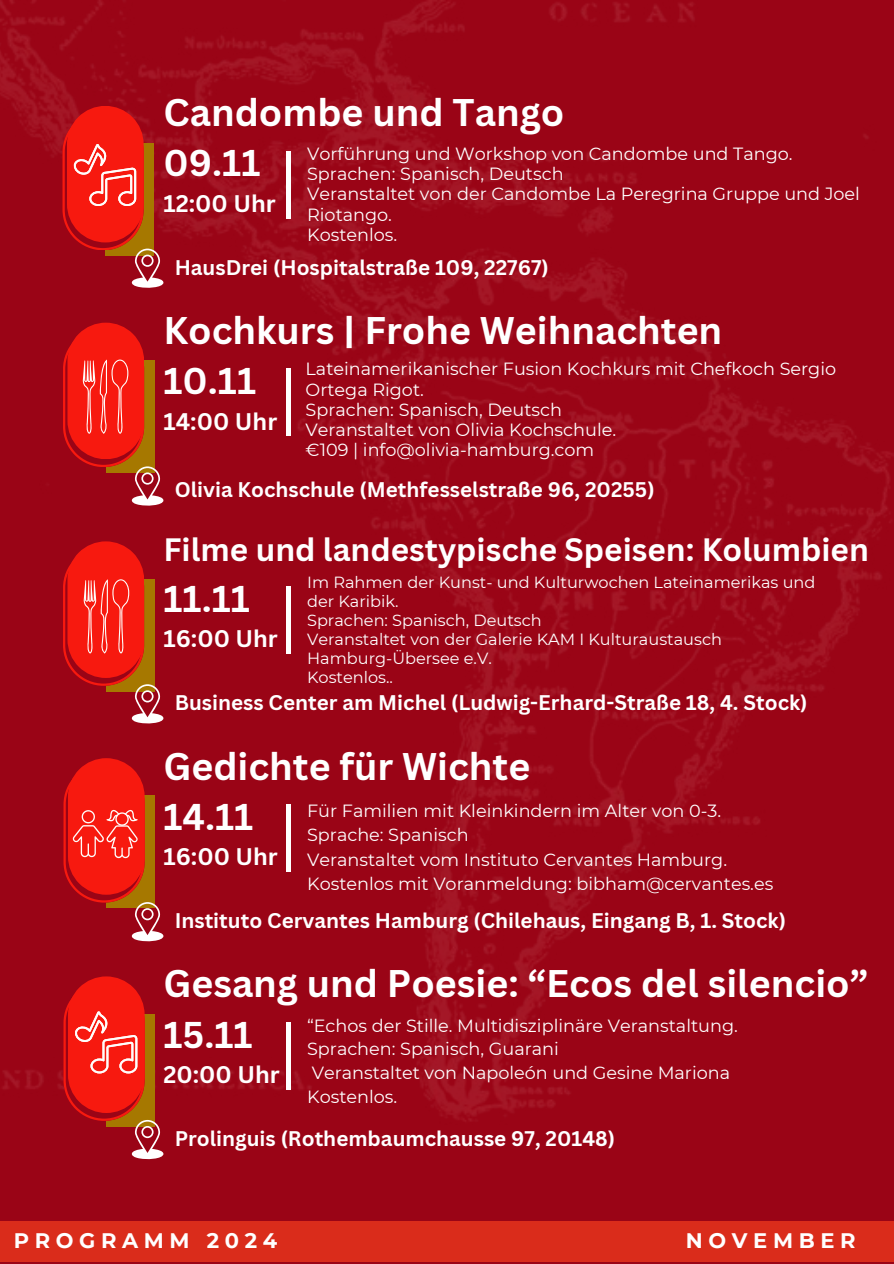
<style>
.page{position:relative;width:894px;height:1264px;background:#fff}
.page>*{position:absolute;margin:0;border:0;box-sizing:border-box;transform-origin:0 0}
.t1{font:700 37.5px "Canva Sans";color:#fff}
.t2{font:700 36.3px "Canva Sans";color:#fff}
.t3{font:700 31.5px "Canva Sans";color:#fff}
.t4{font:700 23.4px "Canva Sans";color:#fff}
.t5{font:700 21px "Montserrat";letter-spacing:.27em;color:#fff}
.t6{font:700 20.7px "Canva Sans";color:#fff}
.t7{font:17.7px/20.2px "Montserrat";color:#fff}
.t8{font:16.05px/19.2px "Montserrat";color:#fff}
</style>
<div class="page">
<div style="left:0;top:0;width:893px;height:1263px;background:#9a0416"></div>
<div style="left:0;top:1220px;width:893px;height:41px;background:#da2c1b"></div>
<img style="left:0;top:0;width:893px;height:1155px">
<div style="left:286px;top:150px;width:5px;height:68px;background:#fff"></div>
<div style="left:286px;top:368px;width:5px;height:68px;background:#fff"></div>
<div style="left:286px;top:586px;width:5px;height:68px;background:#fff"></div>
<div style="left:286px;top:804px;width:5px;height:68px;background:#fff"></div>
<div style="left:286px;top:1021px;width:5px;height:68px;background:#fff"></div>
<svg style="left:63px;top:541px;width:100px;height:183px"></svg>
<svg style="left:63px;top:323px;width:100px;height:184px"></svg>
<svg style="left:63px;top:758px;width:100px;height:184px"></svg>
<svg style="left:63px;top:976px;width:100px;height:184px"></svg>
<svg style="left:62px;top:106px;width:101px;height:183px"></svg>
<h1 class="t1" style="left:163px;top:86px;width:402px">Candombe und Tango</h1>
<p class="t7" style="left:307px;top:143px;width:554px">Vorführung und Workshop von Candombe und Tango.<br>Sprachen: Spanisch, Deutsch<br>Veranstaltet von der Candombe La Peregrina Gruppe und Joel<br>Riotango.<br>Kostenlos.</p>
<h2 class="t2" style="left:163px;top:138px;width:98px">09.11</h2>
<h3 class="t4" style="left:163px;top:187px;width:114px">12:00 Uhr</h3>
<p class="t6" style="left:175px;top:252px;width:375px">HausDrei (Hospitalstraße 109, 22767)</p>
<h1 class="t1" style="left:163px;top:304px;width:560px">Kochkurs | Frohe Weihnachten</h1>
<p class="t7" style="left:305px;top:359px;width:532px">Lateinamerikanischer Fusion Kochkurs mit Chefkoch Sergio Ortega Rigot.<br>Sprachen: Spanisch, Deutsch<br>Veranstaltet von Olivia Kochschule.<br>€109 | info@olivia-hamburg.com</p>
<h2 class="t2" style="left:163px;top:355px;width:94px">10.11</h2>
<h3 class="t4" style="left:163px;top:404px;width:115px">14:00 Uhr</h3>
<p class="t6" style="left:175px;top:474px;width:481px">Olivia Kochschule (Methfesselstraße 96, 20255)</p>
<h3 class="t3" style="left:163px;top:528px;width:706px">Filme und landestypische Speisen: Kolumbien</h3>
<p class="t8" style="left:307px;top:572px;width:509px">Im Rahmen der Kunst- und Kulturwochen Lateinamerikas und der Karibik.<br>Sprachen: Spanisch, Deutsch<br>Veranstaltet von der Galerie KAM I Kulturaustausch<br>Hamburg-Übersee e.V.<br>Kostenlos..</p>
<h2 class="t2" style="left:163px;top:573px;width:88px">11.11</h2>
<h3 class="t4" style="left:163px;top:622px;width:116px">16:00 Uhr</h3>
<p class="t6" style="left:175px;top:688px;width:634px">Business Center am Michel (Ludwig-Erhard-Straße 18, 4. Stock)</p>
<h1 class="t1" style="left:163px;top:739px;width:368px">Gedichte für Wichte</h1>
<h2 class="t2" style="left:163px;top:791px;width:91px">14.11</h2>
<h3 class="t4" style="left:163px;top:840px;width:116px">16:00 Uhr</h3>
<p class="t7" style="left:307px;top:798px;width:467px;line-height:24.5px">Für Familien mit Kleinkindern im Alter von 0-3.<br>Sprache: Spanisch<br>Veranstaltet vom Instituto Cervantes Hamburg.<br>Kostenlos mit Voranmeldung: bibham@cervantes.es</p>
<p class="t6" style="left:175px;top:905px;width:612px">Instituto Cervantes Hamburg (Chilehaus, Eingang B, 1. Stock)</p>
<h1 class="t1" style="left:163px;top:957px;width:706px">Gesang und Poesie: “Ecos del silencio”</h1>
<p class="t7" style="left:307px;top:1013px;width:432px;line-height:23.7px">“Echos der Stille. Multidisziplinäre Veranstaltung.<br>Sprachen: Spanisch, Guarani<br>Veranstaltet von Napoleón und Gesine Mariona Kostenlos.</p>
<h2 class="t2" style="left:163px;top:1008px;width:91px">15.11</h2>
<h3 class="t4" style="left:163px;top:1058px;width:118px">20:00 Uhr</h3>
<p class="t6" style="left:175px;top:1123px;width:442px">Prolinguis (Rothembaumchausse 97, 20148)</p>
<p class="t5" style="left:14px;top:1227px;width:265px">PROGRAMM 2024</p>
<p class="t5" style="left:685px;top:1227px;width:171px">NOVEMBER</p>
</div>
